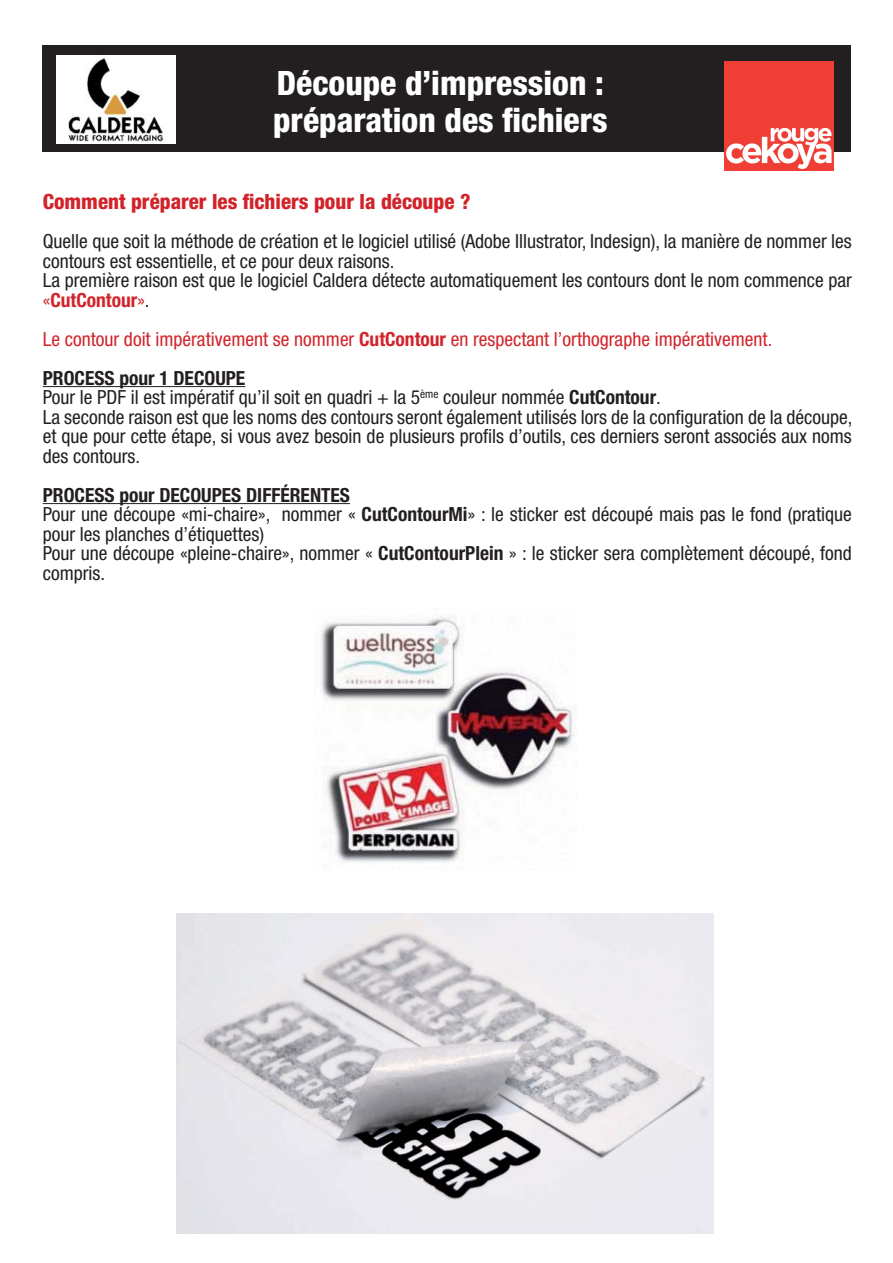
<style>
.page{position:relative;width:893px;height:1263px;background:#fff}
.page>*{position:absolute;margin:0;border:0;box-sizing:border-box;transform-origin:0 0}
.t1{font:800 condensed 33.6px/37.8px "Helvetica Neue";color:#fff}
.t2{font:800 condensed 21px "Helvetica Neue";color:#d2232a}
.t3{font:condensed 19.5px/19.5px "Helvetica Neue";color:#231f20}
.t4{font:condensed 19.5px/39px "Helvetica Neue";color:#d2232a}
.s1{color:#d2232a}
.s2{font-weight:700;color:#d2232a}
.s3{font-weight:700}
.s4{font-weight:700;color:#231f20}
</style>
<div class="page">
<div style="left:42px;top:46px;width:808px;height:106px;background:#231f20"></div>
<hr style="left:43px;top:386px;width:202px;height:1px;background:#231f20">
<hr style="left:43px;top:503px;width:307px;height:1px;background:#231f20">
<img style="left:56px;top:55px;width:119px;height:88px">
<img style="left:177px;top:913px;width:536px;height:320px">
<img style="left:321px;top:617px;width:255px;height:246px">
<div style="left:724px;top:61px;width:110px;height:110px;background:#ee3e35"></div>
<svg style="left:726px;top:128px;width:105px;height:41px"></svg>
<h1 class="t1" style="left:273px;top:63px;width:336px">Découpe d’impression : préparation des fichiers</h1>
<p class="t2" style="left:43px;top:189px;width:429px">Comment préparer les fichiers pour la découpe ?</p>
<p class="t3" style="left:43px;top:231px;width:811px">Quelle que soit la méthode de création et le logiciel utilisé (Adobe Illustrator, Indesign), la manière de nommer les contours est essentielle, et ce pour deux raisons.<br>La première raison est que le logiciel Caldera détecte automatiquement les contours dont le nom commence par <span class="s1">«</span><span class="s2">CutContour</span><span class="s1">»</span>.</p>
<p class="t4" style="left:43px;top:319px;width:731px">Le contour doit impérativement se nommer <span class="s3">CutContour</span> en respectant l’orthographe impérativement.<br><span class="s4">PROCESS pour 1 DECOUPE</span></p>
<p class="t3" style="left:43px;top:387px;width:811px">Pour le PDF il est impératif qu’il soit en quadri + la 5<sup>ème</sup> couleur nommée <span class="s3">CutContour</span>.<br>La seconde raison est que les noms des contours seront également utilisés lors de la configuration de la découpe, et que pour cette étape, si vous avez besoin de plusieurs profils d’outils, ces derniers seront associés aux noms des contours.</p>
<p class="t3" style="left:43px;top:485px;width:810px"><span class="s3">PROCESS pour DECOUPES DIFFÉRENTES<br></span>Pour une découpe «mi-chaire», nommer « <span class="s3">CutContourMi</span>» : le sticker est découpé mais pas le fond (pratique pour les planches d’étiquettes)<br>Pour une découpe «pleine-chaire», nommer « <span class="s3">CutContourPlein</span> » : le sticker sera complètement découpé, fond compris.</p>
</div>
